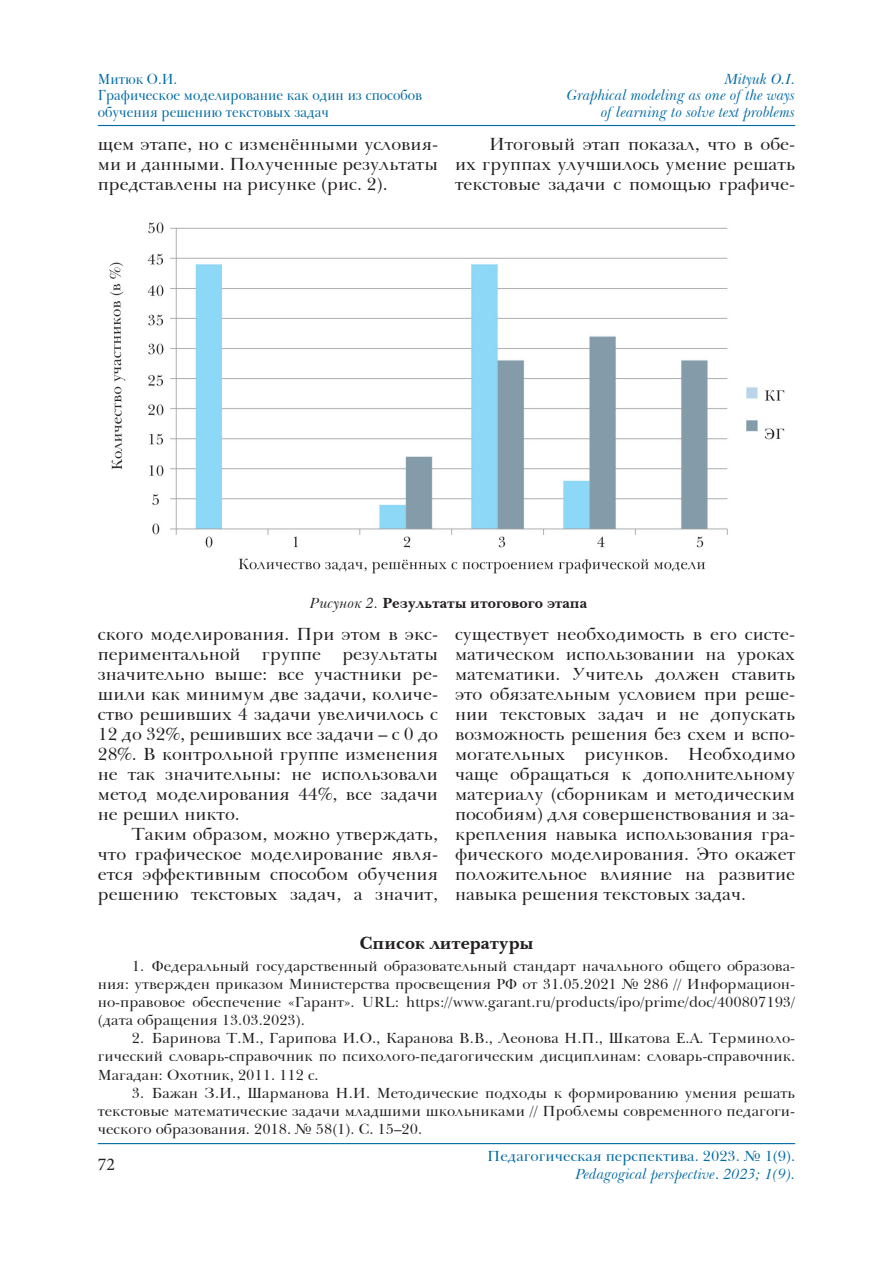
<style>
.page{position:relative;width:893px;height:1263px;background:#fff}
.page>*{position:absolute;margin:0;border:0;box-sizing:border-box;transform-origin:0 0}
.основной_текст_стать{font:18px/20.1px "Baskerville BT";color:#231f20;text-align:justify}
.подзаголовок{font:700 18px "Baskerville BT";color:#231f20}
.t1{font:18px "Minion Pro";color:#231f20}
.сп_лит{font:15px/18px "Baskerville BT";color:#231f20;text-align:justify}
.t2{font:15px/16.5px "Baskerville BT";color:#006aa3;scale:.9 1}
.t3{font:15px/18px "Baskerville BT";color:#006aa3;text-align:right}
.t4{font:italic 15px/16.5px "Baskerville BT";color:#006aa3;text-align:right}
.подрисуночный{font:700 15px "Baskerville BT";color:#231f20}
.s1{font-weight:400;font-style:italic}
.s2{font-style:italic}
</style>
<div class="page">
<hr style="left:98px;top:125px;width:697px;height:1px;background:#006aa3">
<hr style="left:98px;top:1143px;width:697px;height:1px;background:#006aa3">
<img style="left:109px;top:222px;width:676px;height:351px">
<p class="t2" style="left:98px;top:70px;width:362px">Митюк О.И.<br>Графическое моделирование как один из способов обучения решению текстовых задач</p>
<p class="t4" style="left:567px;top:70px;width:230px">Mityuk O.I.<br>Graphical modeling as one of the ways of learning to solve text problems</p>
<p class="основной_текст_стать" style="left:98px;top:133px;width:342px">щем этапе, но с изменёнными условия&shy;ми и данными. Полученные результаты представлены на рисунке (рис. 2).</p>
<p class="основной_текст_стать" style="left:455px;top:133px;width:342px;text-indent:34px">Итоговый этап показал, что в обе&shy;их группах улучшилось умение решать текстовые задачи с помощью графиче-</p>
<p class="подрисуночный" style="left:310px;top:592px;width:279px"><span class="s1">Рисунок 2.</span> Результаты итогового этапа</p>
<p class="основной_текст_стать" style="left:98px;top:623px;width:342px">ского моделирования. При этом в экс&shy;периментальной группе результаты значительно выше: все участники ре&shy;шили как минимум две задачи, количе&shy;ство решивших 4 задачи увеличилось с 12 до 32%, решивших все задачи – с 0 до 28%. В контрольной группе изменения не так значительны: не использовали метод моделирования 44%, все задачи не решил никто.</p>
<p class="основной_текст_стать" style="left:98px;top:823px;width:342px;text-indent:34px">Таким образом, можно утверждать, что графическое моделирование явля&shy;ется эффективным способом обучения решению текстовых задач, а значит,</p>
<p class="подзаголовок" style="left:360px;top:931px;width:175px">Список литературы</p>
<p class="сп_лит" style="left:98px;top:957px;width:699px;text-indent:34px">1. Федеральный государственный образовательный стандарт начального общего образова&shy;ния: утвержден приказом Министерства просвещения РФ от 31.05.2021 № 286 // Информацион&shy;но-правовое обеспечение «Гарант». URL: https://www.garant.ru/products/ipo/prime/doc/400807193/ (дата обращения 13.03.2023).</p>
<p class="сп_лит" style="left:98px;top:1029px;width:699px;text-indent:34px">2. Баринова Т.М., Гарипова И.О., Каранова В.В., Леонова Н.П., Шкатова Е.А. Терминоло&shy;гический словарь-справочник по психолого-педагогическим дисциплинам: словарь-справочник.<br>Магадан: Охотник, 2011. 112 с.</p>
<p class="сп_лит" style="left:98px;top:1083px;width:699px;text-indent:34px">3. Бажан З.И., Шарманова Н.И. Методические подходы к формированию умения решать текстовые математические задачи младшими школьниками // Проблемы современного педагоги&shy;ческого образования. 2018. № 58(1). С. 15–20.</p>
<p class="основной_текст_стать" style="left:455px;top:623px;width:342px">существует необходимость в его систе&shy;матическом использовании на уроках математики. Учитель должен ставить это обязательным условием при реше&shy;нии текстовых задач и не допускать возможность решения без схем и вспо&shy;могательных рисунков. Необходимо чаще обращаться к дополнительному материалу (сборникам и методическим пособиям) для совершенствования и за&shy;крепления навыка использования гра&shy;фического моделирования. Это окажет положительное влияние на развитие навыка решения текстовых задач.</p>
<p class="t1" style="left:98px;top:1153px;width:19px">72</p>
<p class="t3" style="left:487px;top:1146px;width:309px">Педагогическая перспектива. 2023. № 1(9).<br><span class="s2">Pedagogical perspective</span>. <span class="s2">2023; 1(9).</span></p>
</div>
